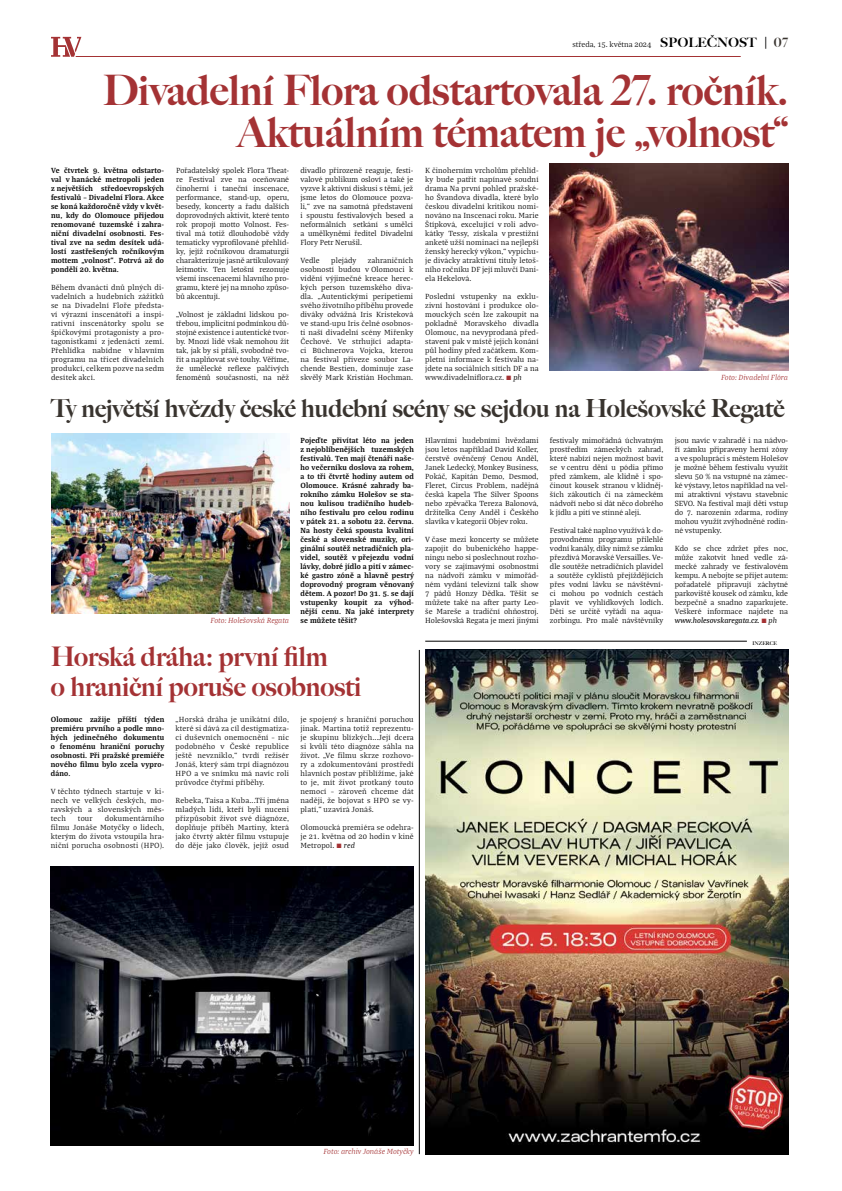
<style>
.page{position:relative;width:842px;height:1191px;background:#fff}
.page>*{position:absolute;margin:0;border:0;box-sizing:border-box;transform-origin:0 0}
.t1{font:900 42px/42px "Big Caslon FB";color:#a43234;text-align:right}
.t2{font:900 27px/30px "Big Caslon FB";color:#a43234}
.t3{font:900 25px "Big Caslon FB";color:#39342f}
.t4{font:300 8px/9px "Bagatela";letter-spacing:.01em;color:#000;text-align:justify}
.t5{font:700 8px/9px "Bagatela";letter-spacing:.02em;color:#000;text-align:justify}
.t6{font:italic 300 8px "Bagatela";color:#a43234}
.t7{font:italic 500 8px "Bagatela";color:#000}
.t8{font:700 5px "Big Caslon FB";color:#000}
.s1{font-family:"Big Caslon FB";font-weight:900;font-size:13px}
.s2{font-family:"Big Caslon FB";font-weight:900;font-size:13px;color:#39342f}
.s3{font-weight:400;font-style:italic}
.s4{font-weight:400}
</style>
<div class="page">
<hr style="left:76px;top:56px;width:665px;height:1px;background:#a43234">
<svg style="left:51px;top:37px;width:30px;height:20px"></svg>
<hr style="left:425px;top:641px;width:322px;height:1px;background:#000">
<img style="left:425px;top:650px;width:363px;height:504px">
<hr style="left:419px;top:650px;width:1px;height:504px;background:#000">
<img style="left:550px;top:164px;width:238px;height:207px">
<img style="left:51px;top:434px;width:238px;height:180px">
<img style="left:51px;top:866px;width:363px;height:279px">
<p class="t4" style="left:572px;top:39px;width:217px">středa, 15. května 2024 <span class="s1">SPOLEČNOST |</span> <span class="s2">07</span></p>
<h1 class="t1" style="left:103px;top:70px;width:687px">Divadelní Flora odstartovala 27. ročník.<br>Aktuálním tématem je „volnost“</h1>
<p class="t5" style="left:51px;top:165px;width:115px">Ve čtvrtek 9. května odstarto&shy;val v hanácké metropoli jeden z největších středoevropských festivalů – Divadelní Flora. Akce se koná každoročně vždy v květ&shy;nu, kdy do Olomouce přijedou renomované tuzemské i zahra&shy;niční divadelní osobnosti. Fes&shy;tival zve na sedm desítek udá&shy;lostí zastřešených ročníkovým mottem „volnost“. Potrvá až do pondělí 20. května.</p>
<p class="t4" style="left:51px;top:282px;width:115px">Během dvanácti dnů plných di&shy;vadelních a hudebních zážitků se na Divadelní Floře předsta&shy;ví výrazní inscenátoři a inspi&shy;rativní inscenátorky spolu se špičkovými protagonisty a pro&shy;tagonistkami z jedenácti zemí.<br>Přehlídka nabídne v hlavním programu na třicet divadelních produkcí, celkem pozve na sedm desítek akcí.</p>
<p class="t4" style="left:176px;top:165px;width:115px">Pořadatelský spolek Flora Theat&shy;re Festival zve na oceňované činoherní i taneční inscenace, performance, stand-up, operu, besedy, koncerty a řadu dalších doprovodných aktivit, které tento rok propojí motto Volnost. Fes&shy;tival má totiž dlouhodobě vždy tematicky vyprofilované přehlíd&shy;ky, jejíž ročníkovou dramaturgii charakterizuje jasně artikulovaný leitmotiv. Ten letošní rezonuje všemi inscenacemi hlavního pro&shy;gramu, které jej na mnoho způso&shy;bů akcentují.</p>
<p class="t4" style="left:176px;top:309px;width:115px">„Volnost je základní lidskou po&shy;třebou, implicitní podmínkou dů&shy;stojné existence i autentické tvor&shy;by. Mnozí lidé však nemohou žít tak, jak by si přáli, svobodně tvo&shy;řit a naplňovat své touhy. Věříme, že umělecké reflexe palčivých fenoménů současnosti, na něž</p>
<p class="t4" style="left:300px;top:165px;width:114px">divadlo přirozeně reaguje, festi&shy;valové publikum osloví a také je vyzve k aktivní diskusi s těmi, jež jsme letos do Olomouce pozva&shy;li,“ zve na samotná představení i spoustu festivalových besed a neformálních setkání s umělci a umělkyněmi ředitel Divadelní Flory Petr Nerušil.</p>
<p class="t4" style="left:300px;top:255px;width:21px">Vedle</p>
<p class="t4" style="left:331px;top:255px;width:27px">plejády</p>
<p class="t4" style="left:300px;top:255px;width:114px;text-indent:67px">zahraničních osobností budou v Olomouci k vidění výjimečné kreace herec&shy;kých person tuzemského diva&shy;dla. „Autentickými peripetiemi svého životního příběhu provede diváky odvážná Iris Kristeková ve stand-upu Iris čelné osobnos&shy;ti naší divadelní scény Miřenky Čechové. Ve strhující adapta&shy;ci Büchnerova Vojcka, kterou na festival přiveze soubor La&shy;chende Bestien, dominuje zase skvělý Mark Kristián Hochman.</p>
<p class="t4" style="left:425px;top:165px;width:115px">K činoherním vrcholům přehlíd&shy;ky bude patřit napínavé soudní drama Na první pohled pražské&shy;ho Švandova divadla, které bylo českou divadelní kritikou nomi&shy;nováno na Inscenaci roku. Marie Štípková, excelující v roli advo&shy;kátky Tessy, získala v prestižní anketě užší nominaci na nejlepší ženský herecký výkon,“ vypichu&shy;je divácky atraktivní tituly letoš&shy;ního ročníku DF její mluvčí Dani&shy;ela Hekelová.</p>
<p class="t4" style="left:425px;top:291px;width:115px">Poslední vstupenky na exklu&shy;zivní hostování i produkce olo&shy;mouckých scén lze zakoupit na pokladně Moravského divadla Olomouc, na nevyprodaná před&shy;stavení pak v místě jejich konání půl hodiny před začátkem. Kom&shy;pletní informace k festivalu na&shy;jdete na sociálních sítích DF a na www.divadelniflora.cz. <span class="s3">ph</span></p>
<p class="t6" style="left:721px;top:372px;width:69px">Foto: Divadelní Flóra</p>
<h3 class="t3" style="left:51px;top:393px;width:735px">Ty největší hvězdy české hudební scény se sejdou na Holešovské Regatě</h3>
<p class="t4" style="left:550px;top:435px;width:115px">festivaly mimořádná úchvatným prostředím zámeckých zahrad, které nabízí nejen možnost bavit se v centru dění u pódia přímo před zámkem, ale klidně i spo&shy;činout kousek stranou v klidněj&shy;ších zákoutích či na zámeckém nádvoří nebo si dát něco dobrého k jídlu a pití ve stinné aleji.</p>
<p class="t4" style="left:550px;top:525px;width:115px">Festival také naplno využívá k do&shy;provodnému programu přilehlé vodní kanály, díky nimž se zámku přezdívá Moravské Versailles. Ve&shy;dle soutěže netradičních plavidel a soutěže cyklistů přejíždějících přes vodní lávku se návštěvní&shy;ci mohou po vodních cestách plavit ve vyhlídkových lodích.<br>Děti se určitě vyřádí na aqua&shy;zorbingu. Pro malé návštěvníky</p>
<p class="t5" style="left:300px;top:435px;width:115px">Pojeďte přivítat léto na jeden z nejoblíbenějších tuzemských festivalů. Ten mají čtenáři naše&shy;ho večerníku doslova za rohem, a to tři čtvrtě hodiny autem od Olomouce. Krásné zahrady ba&shy;rokního zámku Holešov se sta&shy;nou kulisou tradičního hudeb&shy;ního festivalu pro celou rodinu v pátek 21. a sobotu 22. června.<br>Na hosty čeká spousta kvalitní české a slovenské muziky, ori&shy;ginální soutěž netradičních pla&shy;videl, soutěž v přejezdu vodní lávky, dobré jídlo a pití v zámec&shy;ké gastro zóně a hlavně pestrý doprovodný program věnovaný dětem. A pozor! Do 31. 5. se dají vstupenky koupit za výhod&shy;nější cenu. Na jaké interprety se můžete těšit?</p>
<p class="t4" style="left:425px;top:435px;width:115px">Hlavními hudebními hvězdami jsou letos například David Koller, čerstvě ověnčený Cenou Anděl, Janek Ledecký, Monkey Business, Pokáč, Kapitán Demo, Desmod, Fleret, Circus Problem, nadějná česká kapela The Silver Spoons nebo zpěvačka Tereza Balonová, držitelka Ceny Anděl i Českého slavíka v kategorii Objev roku.</p>
<p class="t4" style="left:425px;top:534px;width:115px">V čase mezi koncerty se můžete zapojit do bubenického happe&shy;ningu nebo si poslechnout rozho&shy;vory se zajímavými osobnostmi na nádvoří zámku v mimořád&shy;ném vydání televizní talk show 7 pádů Honzy Dědka. Těšit se můžete také na after party Leo&shy;še Mareše a tradiční ohňostroj.<br>Holešovská Regata je mezi jinými</p>
<p class="t4" style="left:675px;top:435px;width:115px">jsou navíc v zahradě i na nádvo&shy;ří zámku připraveny herní zóny a ve spolupráci s městem Holešov je možné během festivalu využít slevu 50 % na vstupné na zámec&shy;ké výstavy, letos například na vel&shy;mi atraktivní výstavu stavebnic SEVO. Na festival mají děti vstup do 7. narozenin zdarma, rodiny mohou využít zvýhodněné rodin&shy;né vstupenky.</p>
<p class="t4" style="left:675px;top:543px;width:115px">Kdo se chce zdržet přes noc, může zakotvit hned vedle zá&shy;mecké zahrady ve festivalovém kempu. A nebojte se přijet autem: pořadatelé připravují záchytné parkoviště kousek od zámku, kde bezpečně a snadno zaparkujete.<br>Veškeré informace najdete na</p>
<p class="t6" style="left:211px;top:615px;width:80px">Foto: Holešovská Regata</p>
<p class="t7" style="left:675px;top:615px;width:104px">www.holesovskaregata.cz. <span class="s4">ph</span></p>
<h2 class="t2" style="left:51px;top:641px;width:312px">Horská dráha: první film<br>o hraniční poruše osobnosti</h2>
<p class="t5" style="left:51px;top:714px;width:115px">Olomouc zažije příští týden premiéru prvního a podle mno&shy;hých jedinečného dokumentu o fenoménu hraniční poruchy osobnosti. Při pražské premiéře nového filmu bylo zcela vypro&shy;dáno.</p>
<p class="t4" style="left:51px;top:786px;width:115px">V těchto týdnech startuje v ki&shy;nech ve velkých českých, mo&shy;ravských a slovenských měs&shy;tech</p>
<p class="t4" style="left:51px;top:813px;width:115px;text-indent:54px">dokumentárního filmu Jonáše Motyčky o lidech, kterým do života vstoupila hra&shy;niční porucha osobnosti (HPO).</p>
<p class="t4" style="left:78px;top:813px;width:16px">tour</p>
<p class="t4" style="left:176px;top:714px;width:115px">„Horská dráha je unikátní dílo, které si dává za cíl destigmatiza&shy;ci duševních onemocnění – nic podobného v České republice ještě nevzniklo,“ tvrdí režisér Jonáš, který sám trpí diagnózou HPO a ve snímku má navíc roli průvodce čtyřmi příběhy.</p>
<p class="t4" style="left:176px;top:795px;width:115px">Rebeka, Taisa a Kuba...Tři jména mladých lidí, kteří byli nuceni přizpůsobit život své diágnóze, doplňuje příběh Martiny, která jako čtvrtý aktér filmu vstupuje do děje jako člověk, jejíž osud</p>
<p class="t4" style="left:300px;top:714px;width:115px">je spojený s hraniční poruchou jinak. Martina totiž reprezentu&shy;je skupinu blízkých...Její dcera si kvůli této diagnóze sáhla na život. „Ve filmu skrze rozhovo&shy;ry a zdokumentování prostředí hlavních postav přiblížíme, jaké to je, mít život protkaný touto nemocí – zároveň chceme dát naději, že bojovat s HPO se vy&shy;platí,“ uzavírá Jonáš.</p>
<p class="t4" style="left:300px;top:822px;width:115px">Olomoucká premiéra se odehra&shy;je 21. května od 20 hodin v kině Metropol. <span class="s3">red</span></p>
<p class="t6" style="left:323px;top:1146px;width:92px">Foto: archiv Jonáše Motyčky</p>
<p class="t8" style="left:752px;top:640px;width:26px">INZERCE</p>
</div>
